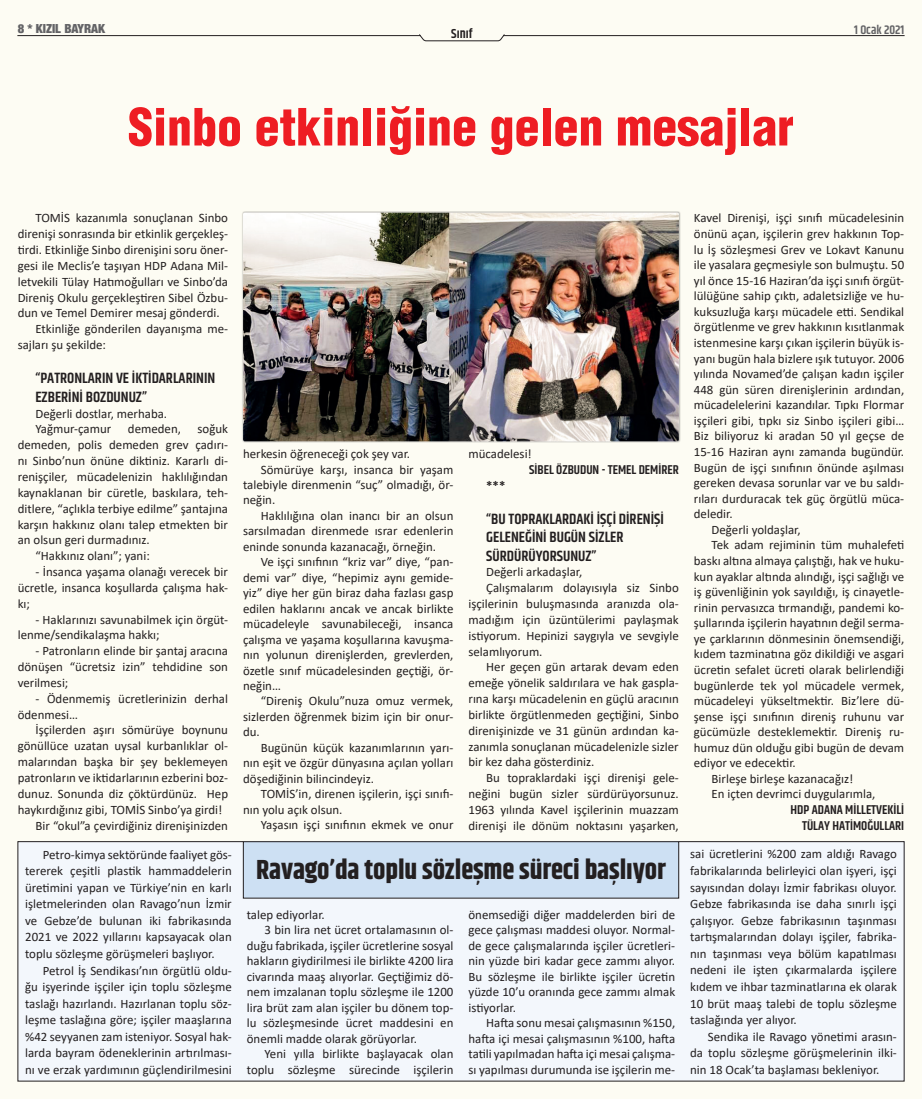
<style>
.page{position:relative;width:922px;height:1099px;background:#fff}
.page>*{position:absolute;margin:0;border:0;box-sizing:border-box;transform-origin:0 0}
.ana_başlık{font:900 condensed 50px "Helvetica";color:#ee1d23}
.başlık-2{font:700 27.5px "Khand";letter-spacing:-.005em;color:#231f20}
.ara_başlık{font:600 15px/18.4px "Khand";color:#231f20}
.t1{font:600 13.12px "Khand";color:#231f20}
.Normal__Web{font:12.88px/15.5px "Calibri";color:#231f20;text-align:justify}
.alt_imza{font:600 12.88px/15.6px "Khand";color:#231f20;text-align:right}
.t2{font:700 12.88px "Calibri";color:#231f20}
.t3{font:900 condensed 12.5px "Helvetica Neue";color:#636366}
.t4{font:600 12.5px "Khand";color:#636366}
</style>
<div class="page">
<div style="left:0;top:0;width:921px;height:1098px;background:#fdfcf3"></div>
<hr style="left:18px;top:35px;width:402px;height:1px;background:#231f20">
<hr style="left:503px;top:35px;width:400px;height:1px;background:#231f20">
<svg style="left:419px;top:34px;width:85px;height:7px"></svg>
<div style="left:18px;top:841px;width:885px;height:240px;background:#f3f7fc"></div>
<div style="left:243px;top:841px;width:435px;height:57px;background:#cde0f3"></div>
<div style="left:243px;top:841px;width:435px;height:57px;border:1px solid #231f20"></div>
<div style="left:241px;top:211px;width:439px;height:232px;background:#231f20;opacity:.4"></div>
<img style="left:243px;top:213px;width:435px;height:228px">
<p class="t3" style="left:18px;top:20px;width:89px">8 * KIZIL BAYRAK</p>
<p class="t4" style="left:854px;top:22px;width:52px">1 Ocak 2021</p>
<p class="t1" style="left:451px;top:25px;width:23px">Sınıf</p>
<p class="ana_başlık" style="left:128px;top:96px;width:667px">Sinbo etkinliğine gelen mesajlar</p>
<p class="Normal__Web" style="left:18px;top:210px;width:212px;line-height:15.9px;text-indent:18px">TOMİS kazanımla sonuçlanan Sinbo direnişi sonrasında bir etkinlik gerçekleş&shy;tirdi. Etkinliğe Sinbo direnişini soru öner&shy;gesi ile Meclis’e taşıyan HDP Adana Mil&shy;letvekili Tülay Hatımoğulları ve Sinbo’da Direniş Okulu gerçekleştiren Sibel Özbu&shy;dun ve Temel Demirer mesaj gönderdi.</p>
<p class="Normal__Web" style="left:18px;top:321px;width:212px;line-height:15.9px;text-indent:18px">Etkinliğe gönderilen dayanışma me&shy;sajları şu şekilde:</p>
<p class="ara_başlık" style="left:35px;top:370px;width:181px">“PATRONLARIN VE IKTIDARLARININ<br>EZBERINI BOZDUNUZ”</p>
<p class="Normal__Web" style="left:35px;top:405px;width:133px">Değerli dostlar, merhaba.</p>
<p class="Normal__Web" style="left:35px;top:421px;width:77px">Yağmur-çamur</p>
<p class="Normal__Web" style="left:128px;top:421px;width:55px">demeden,</p>
<p class="Normal__Web" style="left:18px;top:421px;width:212px;line-height:15.9px;text-indent:180px">soğuk demeden, polis demeden grev çadırı&shy;nı Sinbo’nun önüne diktiniz. Kararlı di&shy;renişçiler, mücadelenizin haklılığından kaynaklanan bir cüretle, baskılara, teh&shy;ditlere, “açlıkla terbiye edilme” şantajına karşın hakkınız olanı talep etmekten bir an olsun geri durmadınız.</p>
<p class="Normal__Web" style="left:35px;top:548px;width:116px">“Hakkınız olanı”; yani:</p>
<p class="Normal__Web" style="left:18px;top:563px;width:212px;line-height:15.9px;text-indent:18px">- İnsanca yaşama olanağı verecek bir ücretle, insanca koşullarda çalışma hak&shy;kı;</p>
<p class="Normal__Web" style="left:18px;top:611px;width:212px;line-height:15.9px;text-indent:18px">- Haklarınızı savunabilmek için örgüt&shy;lenme/sendikalaşma hakkı;</p>
<p class="Normal__Web" style="left:18px;top:642px;width:212px;line-height:15.9px;text-indent:18px">- Patronların elinde bir şantaj aracına dönüşen “ücretsiz izin” tehdidine son verilmesi;</p>
<p class="Normal__Web" style="left:18px;top:690px;width:212px;line-height:15.9px;text-indent:18px">- Ödenmemiş ücretlerinizin derhal ödenmesi…</p>
<p class="Normal__Web" style="left:18px;top:722px;width:212px;line-height:15.9px;text-indent:18px">İşçilerden aşırı sömürüye boynunu gönüllüce uzatan uysal kurbanlıklar ol&shy;malarından başka bir şey beklemeyen patronların ve iktidarlarının ezberini boz&shy;dunuz. Sonunda diz çöktürdünüz. Hep haykırdığınız gibi, TOMİS Sinbo’ya girdi!</p>
<p class="Normal__Web" style="left:35px;top:817px;width:194px">Bir “okul”a çevirdiğiniz direnişinizden</p>
<p class="Normal__Web" style="left:25px;top:845px;width:208px;line-height:16.5px;text-indent:18px">Petro-kimya sektöründe faaliyet gös&shy;tererek çeşitli plastik hammaddelerin üretimini yapan ve Türkiye’nin en karlı işletmelerinden olan Ravago’nun İzmir ve Gebze’de bulunan iki fabrikasında 2021 ve 2022 yıllarını kapsayacak olan toplu sözleşme görüşmeleri başlıyor.</p>
<p class="Normal__Web" style="left:25px;top:961px;width:208px;line-height:16.5px;text-indent:18px">Petrol İş Sendikası’nın örgütlü oldu&shy;ğu işyerinde işçiler için toplu sözleşme taslağı hazırlandı. Hazırlanan toplu söz&shy;leşme taslağına göre; işçiler maaşlarına %42 seyyanen zam isteniyor. Sosyal hak&shy;larda bayram ödeneklerinin artırılması&shy;nı ve erzak yardımının güçlendirilmesini</p>
<p class="Normal__Web" style="left:243px;top:446px;width:168px">herkesin öğreneceği çok şey var.</p>
<p class="Normal__Web" style="left:243px;top:461px;width:212px;text-indent:18px">Sömürüye karşı, insanca bir yaşam talebiyle direnmenin “suç” olmadığı, ör&shy;neğin.</p>
<p class="Normal__Web" style="left:243px;top:507px;width:212px;text-indent:18px">Haklılığına olan inancı bir an olsun sarsılmadan direnmede ısrar edenlerin eninde sonunda kazanacağı, örneğin.</p>
<p class="Normal__Web" style="left:243px;top:554px;width:212px;text-indent:18px">Ve işçi sınıfının “kriz var” diye, “pan&shy;demi var” diye, “hepimiz aynı gemide&shy;yiz” diye her gün biraz daha fazlası gasp edilen haklarını ancak ve ancak birlikte mücadeleyle savunabileceği, insanca çalışma ve yaşama koşullarına kavuşma&shy;nın yolunun direnişlerden, grevlerden, özetle sınıf mücadelesinden geçtiği, ör&shy;neğin…</p>
<p class="Normal__Web" style="left:243px;top:693px;width:212px;text-indent:18px">“Direniş Okulu”nuza omuz vermek, sizlerden öğrenmek bizim için bir onur&shy;du.</p>
<p class="Normal__Web" style="left:243px;top:739px;width:212px;text-indent:18px">Bugünün küçük kazanımlarının yarı&shy;nın eşit ve özgür dünyasına açılan yolları döşediğinin bilincindeyiz.</p>
<p class="Normal__Web" style="left:243px;top:785px;width:212px;text-indent:18px">TOMİS’in, direnen işçilerin, işçi sınıfı&shy;nın yolu açık olsun.</p>
<p class="Normal__Web" style="left:261px;top:816px;width:194px">Yaşasın işçi sınıfının ekmek ve onur</p>
<p class="Normal__Web" style="left:468px;top:446px;width:65px">mücadelesi!</p>
<p class="alt_imza" style="left:529px;top:462px;width:151px">SIBEL ÖZBUDUN - TEMEL DEMIRER</p>
<p class="t2" style="left:486px;top:476px;width:21px">***</p>
<p class="ara_başlık" style="left:486px;top:510px;width:179px">“BU TOPRAKLARDAKI IŞÇI DIRENIŞI<br>GELENEĞINI BUGÜN SIZLER<br>SÜRDÜRÜYORSUNUZ”</p>
<p class="Normal__Web" style="left:486px;top:564px;width:98px">Değerli arkadaşlar,</p>
<p class="Normal__Web" style="left:468px;top:580px;width:212px;text-indent:18px">Çalışmalarım dolayısıyla siz Sinbo işçilerinin buluşmasında aranızda ola&shy;madığım için üzüntülerimi paylaşmak istiyorum. Hepinizi saygıyla ve sevgiyle selamlıyorum.</p>
<p class="Normal__Web" style="left:468px;top:659px;width:212px;text-indent:18px">Her geçen gün artarak devam eden emeğe yönelik saldırılara ve hak gaspla&shy;rına karşı mücadelenin en güçlü aracının birlikte örgütlenmeden geçtiğini, Sinbo direnişinizde ve 31 günün ardından ka&shy;zanımla sonuçlanan mücadelenizle sizler bir kez daha gösterdiniz.</p>
<p class="Normal__Web" style="left:468px;top:769px;width:212px;text-indent:18px">Bu topraklardaki işçi direnişi gele&shy;neğini bugün sizler sürdürüyorsunuz.<br>1963 yılında Kavel işçilerinin muazzam direnişi ile dönüm noktasını yaşarken,</p>
<p class="başlık-2" style="left:256px;top:850px;width:411px">Ravago’da toplu sözleşme süreci başlıyor</p>
<p class="Normal__Web" style="left:247px;top:906px;width:79px">talep ediyorlar.</p>
<p class="Normal__Web" style="left:247px;top:921px;width:208px;text-indent:18px">3 bin lira net ücret ortalamasının ol&shy;duğu fabrikada, işçiler ücretlerine sosyal hakların giydirilmesi ile birlikte 4200 lira civarında maaş alıyorlar. Geçtiğimiz dö&shy;nem imzalanan toplu sözleşme ile 1200 lira brüt zam alan işçiler bu dönem top&shy;lu sözleşmesinde ücret maddesini en önemli madde olarak görüyorlar.</p>
<p class="Normal__Web" style="left:247px;top:1045px;width:208px;text-align:right">Yeni yılla birlikte başlayacak olan toplu sözleşme sürecinde işçilerin</p>
<p class="Normal__Web" style="left:468px;top:906px;width:208px">önemsediği diğer maddelerden biri de gece çalışması maddesi oluyor. Normal&shy;de gece çalışmalarında işçiler ücretleri&shy;nin yüzde biri kadar gece zammı alıyor.<br>Bu sözleşme ile birlikte işçiler ücretin yüzde 10’u oranında gece zammı almak istiyorlar.</p>
<p class="Normal__Web" style="left:468px;top:1014px;width:208px;text-indent:18px">Hafta sonu mesai çalışmasının %150, hafta içi mesai çalışmasının %100, hafta tatili yapılmadan hafta içi mesai çalışma&shy;sı yapılması durumunda ise işçilerin me-</p>
<p class="Normal__Web" style="left:693px;top:210px;width:212px">Kavel Direnişi, işçi sınıfı mücadelesinin önünü açan, işçilerin grev hakkının Top&shy;lu İş sözleşmesi Grev ve Lokavt Kanunu ile yasalara geçmesiyle son bulmuştu. 50 yıl önce 15-16 Haziran’da işçi sınıfı örgüt&shy;lülüğüne sahip çıktı, adaletsizliğe ve hu&shy;kuksuzluğa karşı mücadele etti. Sendikal örgütlenme ve grev hakkının kısıtlanmak istenmesine karşı çıkan işçilerin büyük is&shy;yanı bugün hala bizlere ışık tutuyor. 2006 yılında Novamed’de çalışan kadın işçiler 448 gün süren direnişlerinin ardından, mücadelelerini kazandılar. Tıpkı Flormar işçileri gibi, tıpkı siz Sinbo işçileri gibi… Biz biliyoruz ki aradan 50 yıl geçse de 15-16 Haziran aynı zamanda bugündür.<br>Bugün de işçi sınıfının önünde aşılması gereken devasa sorunlar var ve bu saldı&shy;rıları durduracak tek güç örgütlü müca&shy;deledir.</p>
<p class="Normal__Web" style="left:711px;top:521px;width:91px">Değerli yoldaşlar,</p>
<p class="Normal__Web" style="left:693px;top:537px;width:212px;text-indent:18px">Tek adam rejiminin tüm muhalefeti baskı altına almaya çalıştığı, hak ve huku&shy;kun ayaklar altında alındığı, işçi sağlığı ve iş güvenliğinin yok sayıldığı, iş cinayetle&shy;rinin pervasızca tırmandığı, pandemi ko&shy;şullarında işçilerin hayatının değil serma&shy;ye çarklarının dönmesinin önemsendiği, kıdem tazminatına göz dikildiği ve asgari ücretin sefalet ücreti olarak belirlendiği bugünlerde tek yol mücadele vermek, mücadeleyi yükseltmektir. Biz’lere dü&shy;şense işçi sınıfının direniş ruhunu var gücümüzle desteklemektir. Direniş ru&shy;humuz dün olduğu gibi bugün de devam ediyor ve edecektir.</p>
<p class="Normal__Web" style="left:711px;top:770px;width:143px">Birleşe birleşe kazanacağız!</p>
<p class="Normal__Web" style="left:711px;top:786px;width:165px">En içten devrimci duygularımla,</p>
<p class="alt_imza" style="left:790px;top:802px;width:115px">HDP ADANA MILLETVEKILI<br>TÜLAY HATIMOĞULLARI</p>
<p class="Normal__Web" style="left:690px;top:845px;width:208px;line-height:16.5px">sai ücretlerini %200 zam aldığı Ravago fabrikalarında belirleyici olan işyeri, işçi sayısından dolayı İzmir fabrikası oluyor.<br>Gebze fabrikasında ise daha sınırlı işçi çalışıyor. Gebze fabrikasının taşınması tartışmalarından dolayı işçiler, fabrika&shy;nın taşınması veya bölüm kapatılması nedeni ile işten çıkarmalarda işçilere kıdem ve ihbar tazminatlarına ek olarak 10 brüt maaş talebi de toplu sözleşme taslağında yer alıyor.</p>
<p class="Normal__Web" style="left:690px;top:1027px;width:208px;line-height:16.5px;text-indent:18px">Sendika ile Ravago yönetimi arasın&shy;da toplu sözleşme görüşmelerinin ilki&shy;nin 18 Ocak’ta başlaması bekleniyor.</p>
</div>
